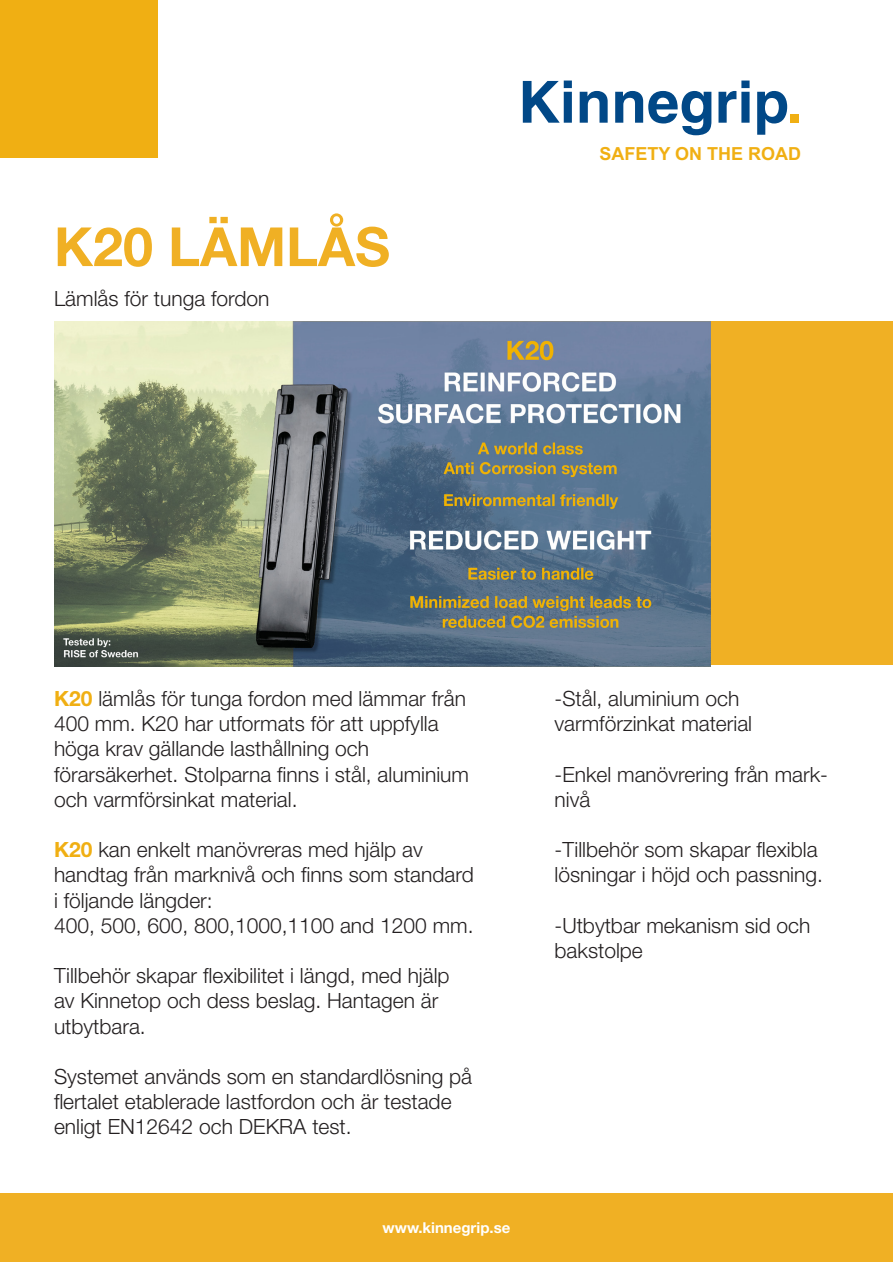
<style>
.page{position:relative;width:893px;height:1263px;background:#fff}
.page>*{position:absolute;margin:0;border:0;box-sizing:border-box;transform-origin:0 0}
.t1{font:700 54px "Helvetica Neue LT Std";color:#f0b024}
.t2{font:300 21px/25.2px "Helvetica Neue LT Std";color:#231f20}
.t3{font:700 18px "Arial";color:#f0af13}
.t4{font:700 15px "Helvetica Neue LT Std";color:#fff}
.s1{font-weight:700;color:#f0af13}
</style>
<div class="page">
<svg style="left:523px;top:81px;width:49px;height:42px"></svg>
<svg style="left:580px;top:91px;width:28px;height:32px"></svg>
<svg style="left:615px;top:91px;width:96px;height:44px"></svg>
<svg style="left:718px;top:81px;width:32px;height:42px"></svg>
<svg style="left:757px;top:91px;width:30px;height:44px"></svg>
<div style="left:791px;top:114px;width:8px;height:9px;background:#f0af13"></div>
<div style="left:0;top:0;width:157px;height:157px;background:#f0af13"></div>
<div style="left:1px;top:1193px;width:892px;height:69px;background:#f0b024"></div>
<div style="left:665px;top:321px;width:228px;height:344px;background:#f0b024"></div>
<img style="left:54px;top:321px;width:657px;height:345px">
<p class="t1" style="left:54px;top:213px;width:338px">K20 LÄMLÅS</p>
<p class="t2" style="left:54px;top:286px;width:217px">Lämlås för tunga fordon</p>
<p class="t3" style="left:599px;top:141px;width:203px">SAFETY ON THE ROAD</p>
<p class="t2" style="left:54px;top:685px;width:413px"><span class="s1">K20</span> lämlås för tunga fordon med lämmar från<br>400 mm. K20 har utformats för att uppfylla höga krav gällande lasthållning och</p>
<p class="t2" style="left:54px;top:761px;width:416px">förarsäkerhet. Stolparna finns i stål, aluminium och varmförsinkat material.</p>
<p class="t2" style="left:54px;top:837px;width:421px"><span class="s1">K20</span> kan enkelt manövreras med hjälp av handtag från marknivå och finns som standard i följande längder:</p>
<p class="t2" style="left:54px;top:912px;width:421px">400, 500, 600, 800,1000,1100 and 1200 mm.</p>
<p class="t2" style="left:54px;top:963px;width:397px">Tillbehör skapar flexibilitet i längd, med hjälp av Kinnetop och dess beslag. Hantagen är utbytbara.</p>
<p class="t2" style="left:54px;top:1063px;width:420px">Systemet används som en standardlösning på flertalet etablerade lastfordon och är testade enligt EN12642 och DEKRA test.</p>
<p class="t4" style="left:383px;top:1218px;width:129px">www.kinnegrip.se</p>
<p class="t2" style="left:555px;top:685px;width:186px">-Stål, aluminium och</p>
<p class="t2" style="left:555px;top:711px;width:199px">varmförzinkat material</p>
<p class="t2" style="left:555px;top:761px;width:275px">-Enkel manövrering från mark&shy;nivå</p>
<p class="t2" style="left:555px;top:837px;width:270px">-Tillbehör som skapar flexibla lösningar i höjd och passning.</p>
<p class="t2" style="left:555px;top:912px;width:257px">-Utbytbar mekanism sid och bakstolpe</p>
</div>
